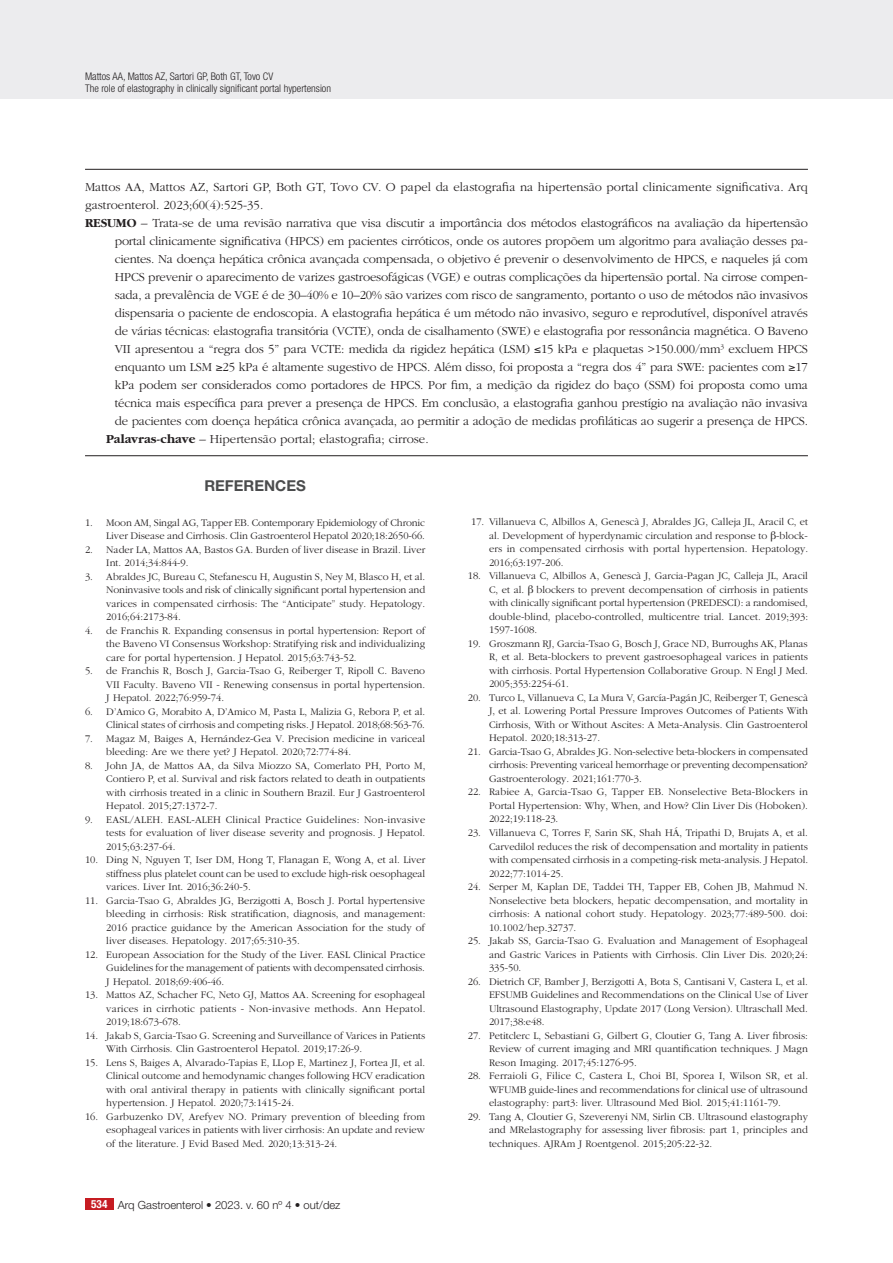
<style>
.page{position:relative;width:893px;height:1263px;background:#fff}
.page>*{position:absolute;margin:0;border:0;box-sizing:border-box;transform-origin:0 0}
.Intertitulo{font:700 15px "Helvetica Neue LT Pro";color:#4b4c4d}
.Abst_Port{font:300 12.75px/18px "Garamond";letter-spacing:-.015em;color:#231f20;text-align:justify}
.Abst_Cima{font:300 12.75px/18px "Garamond";color:#231f20}
.Abst_Fim{font:300 12.75px "Garamond";color:#231f20}
.t1{font:300 11.25px "Helvetica Neue LT Pro";color:#231f20}
.t2{font:700 condensed 11.25px "Helvetica Neue LT Pro";color:#fff}
.Body_Ref{font:300 10.5px/13.5px "Garamond";color:#231f20;text-align:justify}
.t3{font:300 condensed 10.5px/12px "Helvetica Neue LT Pro";color:#231f20}
.s1{font-weight:700}
.s2{font-family:"Times";font-weight:400}
</style>
<div class="page">
<div style="left:85px;top:1198px;width:29px;height:12px;background:#c61c22"></div>
<div style="left:0;top:0;width:893px;height:99px;background:#ececee"></div>
<hr style="left:85px;top:169px;width:723px;height:1px;background:#231f20">
<hr style="left:85px;top:455px;width:723px;height:1px;background:#231f20">
<p class="t3" style="left:85px;top:70px;width:248px">Mattos AA, Mattos AZ, Sartori GP, Both GT, Tovo CV<br>The role of elastography in clinically significant portal hypertension</p>
<p class="Abst_Cima" style="left:85px;top:178px;width:724px">Mattos AA, Mattos AZ, Sartori GP, Both GT, Tovo CV. O papel da elastografia na hipertensão portal clinicamente significativa. Arq gastroenterol. 2023;60(4):525-35.</p>
<p class="Abst_Port" style="left:115px;top:214px;width:695px;text-indent:-30px"><span class="s1">RESUMO</span> – Trata-se de uma revisão narrativa que visa discutir a importância dos métodos elastográficos na avaliação da hipertensão portal clinicamente significativa (HPCS) em pacientes cirróticos, onde os autores propõem um algoritmo para avaliação desses pa&shy;cientes. Na doença hepática crônica avançada compensada, o objetivo é prevenir o desenvolvimento de HPCS, e naqueles já com HPCS prevenir o aparecimento de varizes gastroesofágicas (VGE) e outras complicações da hipertensão portal. Na cirrose compen&shy;sada, a prevalência de VGE é de 30–40% e 10–20% são varizes com risco de sangramento, portanto o uso de métodos não invasivos dispensaria o paciente de endoscopia. A elastografia hepática é um método não invasivo, seguro e reprodutível, disponível através de várias técnicas: elastografia transitória (VCTE), onda de cisalhamento (SWE) e elastografia por ressonância magnética. O Baveno VII apresentou a “regra dos 5” para VCTE: medida da rigidez hepática (LSM) ≤15 kPa e plaquetas &gt;150.000/mm<sup>3</sup> excluem HPCS enquanto um LSM ≥25 kPa é altamente sugestivo de HPCS. Além disso, foi proposta a “regra dos 4” para SWE: pacientes com ≥17 kPa podem ser considerados como portadores de HPCS. Por fim, a medição da rigidez do baço (SSM) foi proposta como uma técnica mais específica para prever a presença de HPCS. Em conclusão, a elastografia ganhou prestígio na avaliação não invasiva de pacientes com doença hepática crônica avançada, ao permitir a adoção de medidas profiláticas ao sugerir a presença de HPCS.</p>
<p class="Abst_Fim" style="left:106px;top:432px;width:324px"><span class="s1">Palavras-chave</span> – Hipertensão portal; elastografia; cirrose.</p>
<p class="Intertitulo" style="left:204px;top:477px;width:103px">REFERENCES</p>
<p class="Body_Ref" style="left:85px;top:516px;width:341px;text-align:right">1. Moon AM, Singal AG, Tapper EB. Contemporary Epidemiology of Chronic<br>Liver Disease and Cirrhosis. Clin Gastroenterol Hepatol 2020;18:2650-66.</p>
<p class="Body_Ref" style="left:106px;top:543px;width:320px;text-indent:-21px">2. Nader LA, Mattos AA, Bastos GA. Burden of liver disease in Brazil. Liver<br>Int. 2014;34:844-9.</p>
<p class="Body_Ref" style="left:106px;top:570px;width:321px;text-indent:-21px">3. Abraldes JC, Bureau C, Stefanescu H, Augustin S, Ney M, Blasco H, et al.<br>Noninvasive tools and risk of clinically significant portal hypertension and varices in compensated cirrhosis: The “Anticipate” study. Hepatology.<br>2016;64:2173-84.</p>
<p class="Body_Ref" style="left:106px;top:624px;width:320px;text-indent:-21px">4. de Franchis R. Expanding consensus in portal hypertension: Report of the Baveno VI Consensus Workshop: Stratifying risk and individualizing care for portal hypertension. J Hepatol. 2015;63:743-52.</p>
<p class="Body_Ref" style="left:106px;top:664px;width:320px;text-indent:-21px">5. de Franchis R, Bosch J, Garcia-Tsao G, Reiberger T, Ripoll C. Baveno VII Faculty. Baveno VII - Renewing consensus in portal hypertension.<br>J Hepatol. 2022;76:959-74.</p>
<p class="Body_Ref" style="left:85px;top:705px;width:342px;text-align:right">6. D’Amico G, Morabito A, D’Amico M, Pasta L, Malizia G, Rebora P, et al.<br>Clinical states of cirrhosis and competing risks. J Hepatol. 2018;68:563-76.</p>
<p class="Body_Ref" style="left:106px;top:732px;width:320px;text-indent:-21px">7. Magaz M, Baiges A, Hernández-Gea V. Precision medicine in variceal bleeding: Are we there yet? J Hepatol. 2020;72:774-84.</p>
<p class="Body_Ref" style="left:106px;top:759px;width:321px;text-indent:-21px">8. John JA, de Mattos AA, da Silva Miozzo SA, Comerlato PH, Porto M, Contiero P, et al. Survival and risk factors related to death in outpatients with cirrhosis treated in a clinic in Southern Brazil. Eur J Gastroenterol Hepatol. 2015;27:1372-7.</p>
<p class="Body_Ref" style="left:106px;top:813px;width:320px;text-indent:-21px">9. EASL/ALEH. EASL-ALEH Clinical Practice Guidelines: Non-invasive tests for evaluation of liver disease severity and prognosis. J Hepatol.<br>2015;63:237-64.</p>
<p class="Body_Ref" style="left:106px;top:853px;width:320px;text-indent:-21px">10. Ding N, Nguyen T, Iser DM, Hong T, Flanagan E, Wong A, et al. Liver stiffness plus platelet count can be used to exclude high-risk oesophageal varices. Liver Int. 2016;36:240-5.</p>
<p class="Body_Ref" style="left:106px;top:894px;width:321px;text-indent:-21px">11. Garcia-Tsao G, Abraldes JG, Berzigotti A, Bosch J. Portal hypertensive bleeding in cirrhosis: Risk stratification, diagnosis, and management:<br>2016 practice guidance by the American Association for the study of liver diseases. Hepatology. 2017;65:310-35.</p>
<p class="Body_Ref" style="left:106px;top:948px;width:320px;text-indent:-21px">12. European Association for the Study of the Liver. EASL Clinical Practice Guidelines for the management of patients with decompensated cirrhosis.<br>J Hepatol. 2018;69:406-46.</p>
<p class="Body_Ref" style="left:106px;top:988px;width:321px;text-indent:-21px">13. Mattos AZ, Schacher FC, Neto GJ, Mattos AA. Screening for esophageal varices in cirrhotic patients - Non-invasive methods. Ann Hepatol.<br>2019;18:673-678.</p>
<p class="Body_Ref" style="left:106px;top:1029px;width:321px;text-indent:-21px">14. Jakab S, Garcia-Tsao G. Screening and Surveillance of Varices in Patients<br>With Cirrhosis. Clin Gastroenterol Hepatol. 2019;17:26-9.</p>
<p class="Body_Ref" style="left:106px;top:1056px;width:320px;text-indent:-21px">15. Lens S, Baiges A, Alvarado-Tapias E, LLop E, Martinez J, Fortea JI, et al.<br>Clinical outcome and hemodynamic changes following HCV eradication with oral antiviral therapy in patients with clinically significant portal hypertension. J Hepatol. 2020;73:1415-24.</p>
<p class="Body_Ref" style="left:106px;top:1110px;width:320px;text-indent:-21px">16. Garbuzenko DV, Arefyev NO. Primary prevention of bleeding from esophageal varices in patients with liver cirrhosis: An update and review of the literature. J Evid Based Med. 2020;13:313-24.</p>
<p class="t2" style="left:91px;top:1197px;width:18px">534</p>
<p class="t1" style="left:118px;top:1198px;width:224px">Arq Gastroenterol • 2023. v. 60 nº 4 • out/dez</p>
<p class="Body_Ref" style="left:489px;top:515px;width:321px;text-indent:-18px">17. Villanueva C, Albillos A, Genescà J, Abraldes JG, Calleja JL, Aracil C, et al. Development of hyperdynamic circulation and response to <span class="s2">β</span>-block&shy;ers in compensated cirrhosis with portal hypertension. Hepatology.<br>2016;63:197-206.</p>
<p class="Body_Ref" style="left:489px;top:569px;width:321px;text-indent:-21px">18. Villanueva C, Albillos A, Genescà J, Garcia-Pagan JC, Calleja JL, Aracil C, et al. <span class="s2">β</span> blockers to prevent decompensation of cirrhosis in patients with clinically significant portal hypertension (PREDESCI): a randomised, double-blind, placebo-controlled, multicentre trial. Lancet. 2019;393:<br>1597-1608.</p>
<p class="Body_Ref" style="left:489px;top:637px;width:320px;text-indent:-21px">19. Groszmann RJ, Garcia-Tsao G, Bosch J, Grace ND, Burroughs AK, Planas R, et al. Beta-blockers to prevent gastroesophageal varices in patients with cirrhosis. Portal Hypertension Collaborative Group. N Engl J Med.<br>2005;353:2254-61.</p>
<p class="Body_Ref" style="left:489px;top:691px;width:321px;text-indent:-21px">20. Turco L, Villanueva C, La Mura V, García-Pagán JC, Reiberger T, Genescà J, et al. Lowering Portal Pressure Improves Outcomes of Patients With Cirrhosis, With or Without Ascites: A Meta-Analysis. Clin Gastroenterol Hepatol. 2020;18:313-27.</p>
<p class="Body_Ref" style="left:489px;top:745px;width:320px;text-indent:-21px">21. Garcia-Tsao G, Abraldes JG. Non-selective beta-blockers in compensated cirrhosis: Preventing variceal hemorrhage or preventing decompensation?<br>Gastroenterology. 2021;161:770-3.</p>
<p class="Body_Ref" style="left:489px;top:785px;width:320px;text-indent:-21px">22. Rabiee A, Garcia-Tsao G, Tapper EB. Nonselective Beta-Blockers in Portal Hypertension: Why, When, and How? Clin Liver Dis (Hoboken).<br>2022;19:118-23.</p>
<p class="Body_Ref" style="left:489px;top:826px;width:321px;text-indent:-21px">23. Villanueva C, Torres F, Sarin SK, Shah HÁ, Tripathi D, Brujats A, et al.<br>Carvedilol reduces the risk of decompensation and mortality in patients with compensated cirrhosis in a competing-risk meta-analysis. J Hepatol.<br>2022;77:1014-25.</p>
<p class="Body_Ref" style="left:489px;top:880px;width:320px;text-indent:-21px">24. Serper M, Kaplan DE, Taddei TH, Tapper EB, Cohen JB, Mahmud N.<br>Nonselective beta blockers, hepatic decompensation, and mortality in cirrhosis: A national cohort study. Hepatology. 2023;77:489-500. doi:<br>10.1002/hep.32737.</p>
<p class="Body_Ref" style="left:489px;top:934px;width:320px;text-indent:-21px">25. Jakab SS, Garcia-Tsao G. Evaluation and Management of Esophageal and Gastric Varices in Patients with Cirrhosis. Clin Liver Dis. 2020;24:<br>335-50.</p>
<p class="Body_Ref" style="left:489px;top:974px;width:320px;text-indent:-21px">26. Dietrich CF, Bamber J, Berzigotti A, Bota S, Cantisani V, Castera L, et al.<br>EFSUMB Guidelines and Recommendations on the Clinical Use of Liver Ultrasound Elastography, Update 2017 (Long Version). Ultraschall Med.<br>2017;38:e48.</p>
<p class="Body_Ref" style="left:489px;top:1028px;width:320px;text-indent:-21px">27. Petitclerc L, Sebastiani G, Gilbert G, Cloutier G, Tang A. Liver fibrosis:<br>Review of current imaging and MRI quantification techniques. J Magn Reson Imaging. 2017;45:1276-95.</p>
<p class="Body_Ref" style="left:489px;top:1069px;width:321px;text-indent:-21px">28. Ferraioli G, Filice C, Castera L, Choi BI, Sporea I, Wilson SR, et al.<br>WFUMB guide-lines and recommendations for clinical use of ultrasound elastography: part3: liver. Ultrasound Med Biol. 2015;41:1161-79.</p>
<p class="Body_Ref" style="left:489px;top:1109px;width:320px;text-indent:-21px">29. Tang A, Cloutier G, Szeverenyi NM, Sirlin CB. Ultrasound elastography and MRelastography for assessing liver fibrosis: part 1, principles and techniques. AJRAm J Roentgenol. 2015;205:22-32.</p>
</div>
